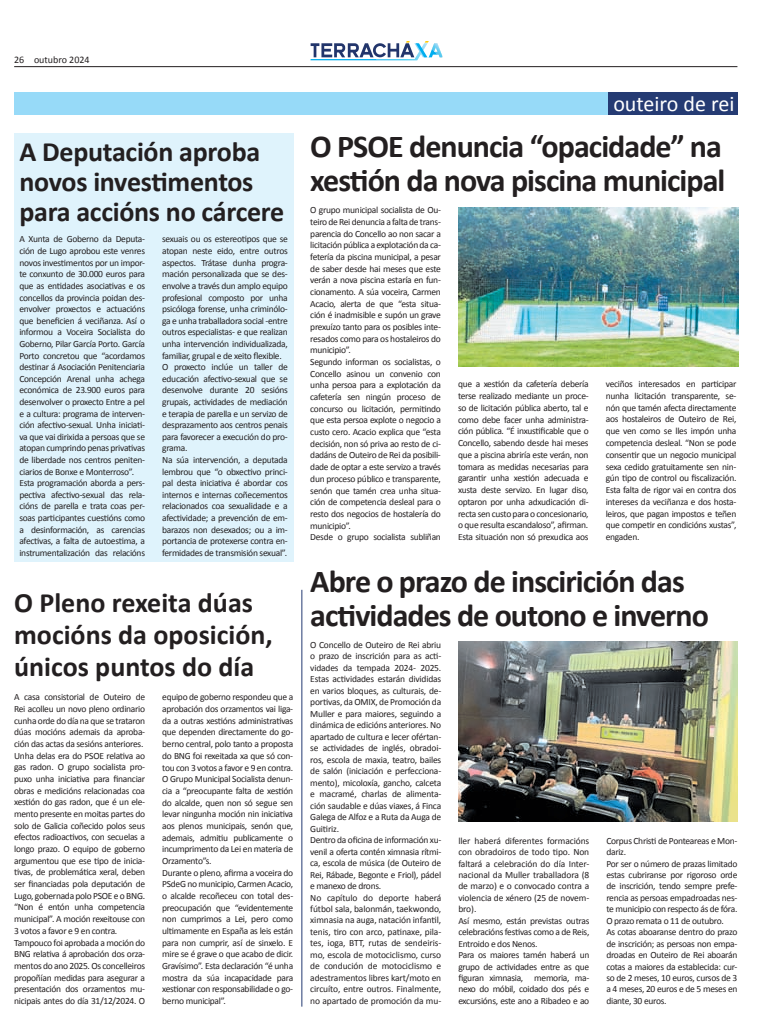
<style>
.page{position:relative;width:780px;height:1035px;background:#fff}
.page>*{position:absolute;margin:0;border:0;box-sizing:border-box;transform-origin:0 0}
.t1{font:700 32px/34px "Calibri";letter-spacing:-.03em;color:#231f20}
.t2{font:700 28px/32px "Calibri";letter-spacing:-.01em;color:#231f20}
.t3{font:22px "Calibri";color:#fff}
.t4{font:10px "Calibri";color:#231f20}
.t5{font:9.5px/11.7px "Calibri";letter-spacing:-.03em;color:#231f20}
</style>
<div class="page">
<hr style="left:14px;top:66px;width:723px;height:1px;background:#231f20">
<svg style="left:310px;top:41px;width:132px;height:19px"></svg>
<div style="left:14px;top:92px;width:723px;height:22px;background:#97daf8"></div>
<div style="left:607px;top:92px;width:130px;height:22px;background:#253b73"></div>
<div style="left:14px;top:133px;width:279px;height:428px;background:#dff3fc"></div>
<img style="left:458px;top:208px;width:280px;height:159px">
<img style="left:458px;top:641px;width:279px;height:180px">
<hr style="left:301px;top:590px;width:1px;height:416px;background:#253b73">
<p class="t4" style="left:14px;top:54px;width:77px">26 outubro 2024</p>
<h2 class="t2" style="left:19px;top:135px;width:266px;line-height:30px">A Deputación aproba novos investimentos para accións no cárcere</h2>
<p class="t5" style="left:19px;top:233px;width:127px">A Xunta de Goberno da Deputa&shy;ción de Lugo aprobou este venres novos investimentos por un impor&shy;te conxunto de 30.000 euros para que as entidades asociativas e os concellos da provincia poidan des&shy;envolver proxectos e actuacións que beneficien á veciñanza. Así o informou a Voceira Socialista do Goberno, Pilar García Porto. García Porto concretou que “acordamos destinar á Asociación Penitenciaria Concepción Arenal unha achega económica de 23.900 euros para desenvolver o proxecto Entre a pel e a cultura: programa de interven&shy;ción afectivo-sexual. unha iniciati&shy;va que vai dirixida a persoas que se atopan cumprindo penas privativas de liberdade nos centros peniten&shy;ciarios de Bonxe e Monterroso”.<br>Esta programación aborda a pers&shy;pectiva afectivo-sexual das rela&shy;cións de parella e trata coas per&shy;soas participantes cuestións como a desinformación, as carencias afectivas, a falta de autoestima, a instrumentalización das relacións</p>
<p class="t5" style="left:162px;top:233px;width:127px">sexuais ou os estereotipos que se atopan neste eido, entre outros aspectos. Trátase dunha progra&shy;mación personalizada que se des&shy;envolve a través dun amplo equipo profesional composto por unha psicóloga forense, unha criminólo&shy;ga e unha traballadora social -entre outros especialistas- e que realizan unha intervención individualizada, familiar, grupal e de xeito flexible.<br>O proxecto inclúe un taller de educación afectivo-sexual que se desenvolve durante 20 sesións grupais, actividades de mediación e terapia de parella e un servizo de desprazamento aos centros penais para favorecer a execución do pro&shy;grama.<br>Na súa intervención, a deputada lembrou que “o obxectivo princi&shy;pal desta iniciativa é abordar cos internos e internas coñecementos relacionados coa sexualidade e a afectividade; a prevención de em&shy;barazos non desexados; ou a im&shy;portancia de protexerse contra en&shy;fermidades de transmisión sexual”.</p>
<h2 class="t2" style="left:14px;top:586px;width:260px">O Pleno rexeita dúas mocións da oposición, únicos puntos do día</h2>
<p class="t5" style="left:14px;top:691px;width:132px">A casa consistorial de Outeiro de Rei acolleu un novo pleno ordinario cunha orde do día na que se trataron dúas mocións ademais da aproba&shy;ción das actas da sesións anteriores. unha delas era do PSOE relativa ao gas radon. O grupo socialista pro&shy;puxo unha iniciativa para financiar obras e medicións relacionadas coa xestión do gas radon, que é un ele&shy;mento presente en moitas partes do solo de Galicia coñecido polos seus efectos radioactivos, con secuelas a longo prazo. O equipo de goberno argumentou que ese tipo de inicia&shy;tivas, de problemática xeral, deben ser financiadas pola deputación de Lugo, gobernada polo PSOE e o BNG. “Non é entón unha competencia municipal”. A moción rexeitouse con 3 votos a favor e 9 en contra.<br>Tampouco foi aprobada a moción do BNG relativa á aprobación dos orza&shy;mentos do ano 2025. Os concelleiros propoñían medidas para asegurar a presentación dos orzamentos mu&shy;nicipais antes do día 31/12/2024. O</p>
<p class="t5" style="left:162px;top:691px;width:132px">equipo de goberno respondeu que a aprobación dos orzamentos vai liga&shy;da a outras xestións administrativas que dependen directamente do go&shy;berno central, polo tanto a proposta do BNG foi rexeitada xa que só con&shy;tou con 3 votos a favor e 9 en contra.<br>O Grupo Municipal Socialista denun&shy;cia a “preocupante falta de xestión do alcalde, quen non só segue sen levar ningunha moción nin iniciativa aos plenos municipais, senón que, ademais, admitiu publicamente o incumprimento da Lei en materia de Orzamento”s.<br>Durante o pleno, afirma a voceira do PSdeG no municipio, Carmen Acacio, o alcalde recoñeceu con total des&shy;preocupación que “evidentemente non cumprimos a Lei, pero como ultimamente en España as leis están para non cumprir, así de sinxelo. E mire se é grave o que acabo de dicir.<br>Gravísimo”. Esta declaración “é unha mostra da súa incapacidade para xestionar con responsabilidade o go&shy;berno municipal”.</p>
<h3 class="t3" style="left:613px;top:90px;width:123px">outeiro de rei</h3>
<h1 class="t1" style="left:310px;top:128px;width:416px">O PSOE denuncia “opacidade” na xestión da nova piscina municipal</h1>
<p class="t5" style="left:310px;top:204px;width:132px">O grupo municipal socialista de Ou&shy;teiro de Rei denuncia a falta de trans&shy;parencia do Concello ao non sacar a licitación pública a explotación da ca&shy;fetería da piscina municipal, a pesar de saber desde hai meses que este verán a nova piscina estaría en fun&shy;cionamento. A súa voceira, Carmen Acacio, alerta de que “esta situa&shy;ción é inadmisible e supón un grave prexuízo tanto para os posibles inte&shy;resados como para os hostaleiros do municipio”.<br>Segundo informan os socialistas, o Concello asinou un convenio con unha persoa para a explotación da cafetería sen ningún proceso de concurso ou licitación, permitindo que esta persoa explote o negocio a custo cero. Acacio explica que “esta decisión, non só priva ao resto de ci&shy;dadáns de Outeiro de Rei da posibili&shy;dade de optar a este servizo a través dun proceso público e transparente, senón que tamén crea unha situa&shy;ción de competencia desleal para o resto dos negocios de hostalería do municipio”.<br>Desde o grupo socialista subliñan</p>
<p class="t5" style="left:458px;top:378px;width:132px;text-align:justify">que a xestión da cafetería debería terse realizado mediante un proce&shy;so de licitación pública aberto, tal e como debe facer unha administra&shy;ción pública. “É inxustificable que o Concello, sabendo desde hai meses que a piscina abriría este verán, non tomara as medidas necesarias para garantir unha xestión adecuada e xusta deste servizo. En lugar diso, optaron por unha adxudicación di&shy;recta sen custo para o concesionario, o que resulta escandaloso”, afirman.<br>Esta situación non só prexudica aos</p>
<p class="t5" style="left:605px;top:377px;width:132px;text-align:justify">veciños interesados en participar nunha licitación transparente, se&shy;nón que tamén afecta directamente aos hostaleiros de Outeiro de Rei, que ven como se lles impón unha competencia desleal. “Non se pode consentir que un negocio municipal sexa cedido gratuitamente sen nin&shy;gún tipo de control ou fiscalización.<br>Esta falta de rigor vai en contra dos intereses da veciñanza e dos hosta&shy;leiros, que pagan impostos e teñen que competir en condicións xustas”, engaden.</p>
<h1 class="t1" style="left:310px;top:563px;width:400px">Abre o prazo de inscirición das actividades de outono e inverno</h1>
<p class="t5" style="left:310px;top:638px;width:132px">O Concello de Outeiro de Rei abriu o prazo de inscrición para as acti&shy;vidades da tempada 2024- 2025.<br>Estas actividades estarán divididas en varios bloques, as culturais, de&shy;portivas, da OMIX, de Promoción da Muller e para maiores, seguindo a dinámica de edicións anteriores. No apartado de cultura e lecer ofértan&shy;se actividades de inglés, obradoi&shy;ros, escola de maxia, teatro, bailes de salón (iniciación e perfecciona&shy;mento), micoloxía, gancho, calceta e macramé, charlas de alimenta&shy;ción saudable e dúas viaxes, á Finca Galega de Alfoz e a Ruta da Auga de Guitiriz.<br>Dentro da oficina de información xu&shy;venil a oferta contén ximnasia rítmi&shy;ca, escola de música (de Outeiro de Rei, Rábade, Begonte e Friol), pádel e manexo de drons.<br>No capítulo do deporte haberá fútbol sala, balonmán, taekwondo, ximnasia na auga, natación infantil, tenis, tiro con arco, patinaxe, pila&shy;tes, ioga, BTT, rutas de sendeiris&shy;mo, escola de motociclismo, curso de condución de motociclismo e adestramentos libres kart/moto en circuíto, entre outros. Finalmente, no apartado de promoción da mu-</p>
<p class="t5" style="left:458px;top:834px;width:132px;line-height:11.4px">ller haberá diferentes formacións con obradoiros de todo tipo. Non faltará a celebración do día Inter&shy;nacional da Muller traballadora (8 de marzo) e o convocado contra a violencia de xénero (25 de novem&shy;bro).<br>Así mesmo, están previstas outras celebracións festivas como a de Reis,<br>Entroido e dos Nenos.<br>Para os maiores tamén haberá un grupo de actividades entre as que figuran ximnasia, memoria, ma&shy;nexo do móbil, coidado dos pés e excursións, este ano a Ribadeo e ao</p>
<p class="t5" style="left:606px;top:834px;width:132px;line-height:11.4px">Corpus Christi de Ponteareas e Mon&shy;dariz.<br>Por ser o número de prazas limitado estas cubriranse por rigoroso orde de inscrición, tendo sempre prefe&shy;rencia as persoas empadroadas nes&shy;te municipio con respecto ás de fóra.<br>O prazo remata o 11 de outubro.<br>As cotas aboaranse dentro do prazo de inscrición; as persoas non empa&shy;droadas en Outeiro de Rei aboarán cotas a maiores da establecida: cur&shy;so de 2 meses, 10 euros, cursos de 3 a 4 meses, 20 euros e de 5 meses en diante, 30 euros.</p>
</div>
